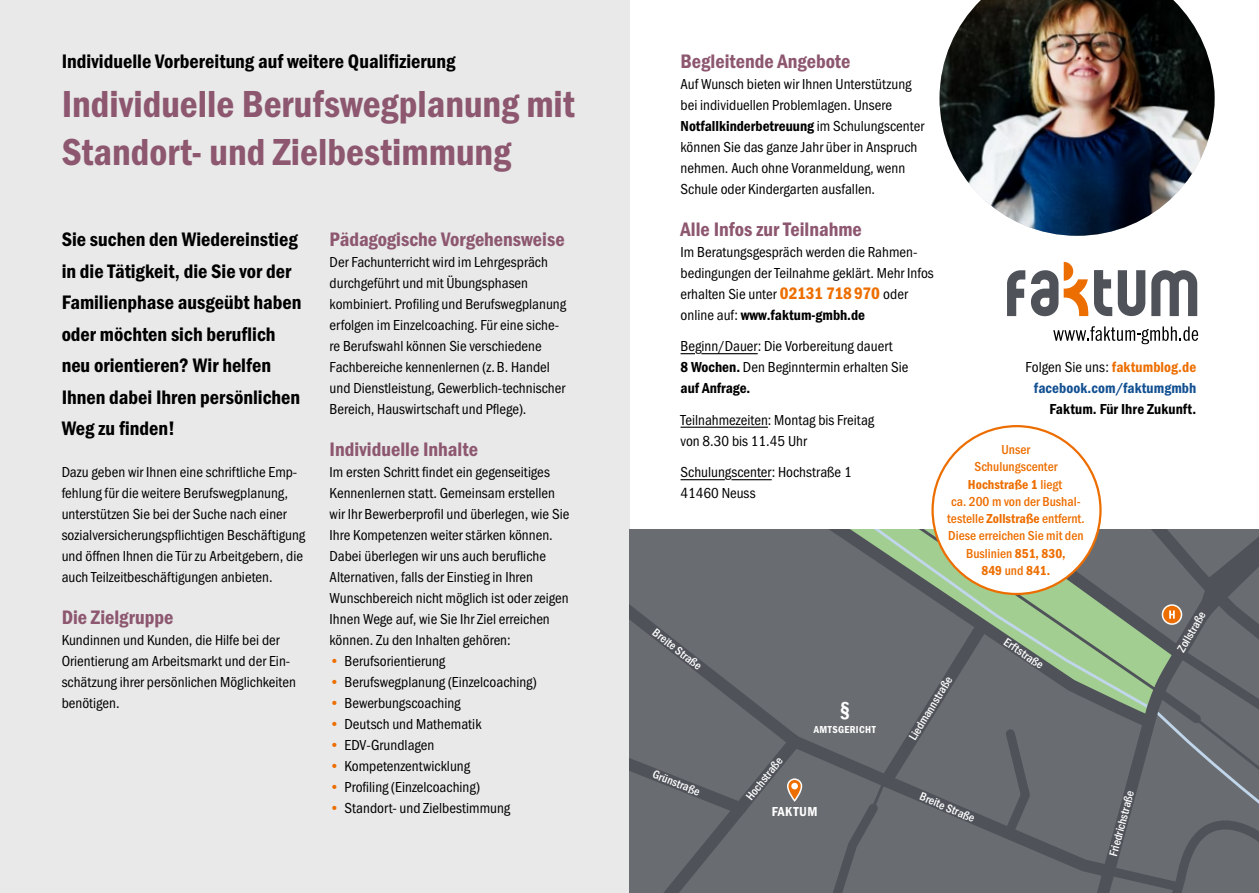
<style>
.page{position:relative;width:1259px;height:893px;background:#fff}
.page>*{position:absolute;margin:0;border:0;box-sizing:border-box;transform-origin:0 0}
.t1{font:39px/48.8px "Franklin Gothic URW Con Dem";color:#8d5770}
.t2{font:21px "Franklin Gothic URW Con Dem";color:#fff}
.Precopy{font:20.25px/31.5px "Franklin Gothic URW Con Dem";color:#000}
.Copy{font:20.25px "Franklin Gothic URW Con Dem";color:#8d5770}
.Copy-2{font:15px/21px "Franklin Gothic URW Con Boo";color:#000}
.Copy-3{font:15px/21px "Franklin Gothic URW Con Dem";letter-spacing:.005em;color:#125092;text-align:right}
.Störer{font:500 13.5px/17.2px "Franklin Gothic URW Con";color:#ed6e00;text-align:center}
.t3{font:13.5px "Franklin Gothic URW Con Dem";letter-spacing:.03em;color:#fff}
.t4{font:500 12px "Franklin Gothic URW Con";color:#fff}
.t5{font:10.5px "Franklin Gothic URW Con Dem";letter-spacing:.03em;color:#fff}
.s1{font-family:"Franklin Gothic URW Con Dem";color:#ed6e00}
.s2{font-family:"Franklin Gothic URW Con Dem"}
.s3{font-family:"Franklin Gothic URW Con Dem";font-size:17.25px;color:#ed6e00}
.s4{font-family:"Franklin Gothic URW Con Boo";color:#000}
.s5{color:#ed6e00}
.s6{color:#000}
.s7{font-family:"Franklin Gothic URW Con Dem";font-weight:400}
</style>
<div class="page">
<div style="left:0;top:0;width:629px;height:893px;background:#e8e9e8"></div>
<svg style="left:680px;top:353px;width:15px;height:1px"></svg>
<hr style="left:701px;top:353px;width:57px;height:1px;background:#000">
<hr style="left:680px;top:427px;width:88px;height:1px;background:#000">
<hr style="left:680px;top:479px;width:45px;height:1px;background:#000">
<hr style="left:731px;top:479px;width:40px;height:1px;background:#000">
<svg style="left:1007px;top:270px;width:18px;height:46px"></svg>
<svg style="left:1151px;top:270px;width:46px;height:46px"></svg>
<svg style="left:1094px;top:270px;width:51px;height:46px"></svg>
<svg style="left:1031px;top:262px;width:57px;height:54px"></svg>
<svg style="left:1053px;top:326px;width:145px;height:18px"></svg>
<img style="left:939px;top:0;width:275px;height:236px">
<div style="left:629px;top:530px;width:630px;height:363px;background:#696c70"></div>
<svg style="left:1035px;top:838px;width:63px;height:55px"></svg>
<svg style="left:830px;top:530px;width:268px;height:163px"></svg>
<svg style="left:629px;top:610px;width:406px;height:283px"></svg>
<svg style="left:1098px;top:530px;width:161px;height:363px"></svg>
<div style="left:932px;top:426px;width:168px;height:168px;background:#fff;border-radius:50%"></div>
<p class="Precopy" style="left:62px;top:44px;width:395px">Individuelle Vorbereitung auf weitere Qualifizierung</p>
<p class="t1" style="left:62px;top:77px;width:514px">Individuelle Berufswegplanung mit<br>Standort- und Zielbestimmung</p>
<p class="Precopy" style="left:62px;top:223px;width:241px">Sie suchen den Wiedereinstieg in die Tätigkeit, die Sie vor der<br>Familienphase ausgeübt haben oder möchten sich beruflich neu orientieren? Wir helfen<br>Ihnen dabei Ihren persönlichen<br>Weg zu finden!</p>
<p class="Copy-2" style="left:62px;top:462px;width:245px">Dazu geben wir Ihnen eine schriftliche Emp&shy;fehlung für die weitere Berufswegplanung, unterstützen Sie bei der Suche nach einer sozialversicherungspflichtigen Beschäftigung und öffnen Ihnen die Tür zu Arbeitgebern, die auch Teilzeitbeschäftigungen anbieten.</p>
<p class="Copy" style="left:62px;top:604px;width:113px">Die Zielgruppe</p>
<p class="Copy-2" style="left:62px;top:630px;width:236px">Kundinnen und Kunden, die Hilfe bei der Orientierung am Arbeitsmarkt und der Ein&shy;schätzung ihrer persönlichen Möglichkeiten benötigen.</p>
<p class="Copy" style="left:330px;top:226px;width:237px">Pädagogische Vorgehensweise</p>
<p class="Copy-2" style="left:330px;top:252px;width:238px">Der Fachunterricht wird im Lehrgespräch durchgeführt und mit Übungsphasen kombiniert. Profiling und Berufswegplanung erfolgen im Einzelcoaching. Für eine siche&shy;re Berufswahl können Sie verschiedene Fachbereiche kennenlernen (z.B. Handel und Dienstleistung, Gewerblich-technischer Bereich, Hauswirtschaft und Pflege).</p>
<p class="Copy" style="left:330px;top:436px;width:150px">Individuelle Inhalte</p>
<p class="Copy-2" style="left:330px;top:462px;width:241px">Im ersten Schritt findet ein gegenseitiges Kennenlernen statt. Gemeinsam erstellen wir Ihr Bewerberprofil und überlegen, wie Sie Ihre Kompetenzen weiter stärken können.<br>Dabei überlegen wir uns auch berufliche Alternativen, falls der Einstieg in Ihren Wunschbereich nicht möglich ist oder zeigen Ihnen Wege auf, wie Sie Ihr Ziel erreichen können. Zu den Inhalten gehören:</p>
<p class="Copy-2" style="left:330px;top:651px;width:117px"><span class="s1">•</span> Berufsorientierung</p>
<p class="Copy-2" style="left:330px;top:672px;width:208px"><span class="s1">•</span> Berufswegplanung (Einzelcoaching)</p>
<p class="Copy-2" style="left:330px;top:693px;width:132px"><span class="s1">•</span> Bewerbungscoaching</p>
<p class="Copy-2" style="left:330px;top:714px;width:153px"><span class="s1">•</span> Deutsch und Mathematik</p>
<p class="Copy-2" style="left:330px;top:735px;width:106px"><span class="s1">•</span> EDV-Grundlagen</p>
<p class="Copy-2" style="left:330px;top:756px;width:142px"><span class="s1">•</span> Kompetenzentwicklung</p>
<p class="Copy-2" style="left:330px;top:777px;width:152px"><span class="s1">•</span> Profiling (Einzelcoaching)</p>
<p class="Copy-2" style="left:330px;top:798px;width:182px"><span class="s1">•</span> Standort- und Zielbestimmung</p>
<p class="Copy" style="left:680px;top:47px;width:171px">Begleitende Angebote</p>
<p class="Copy-2" style="left:680px;top:73px;width:245px">Auf Wunsch bieten wir Ihnen Unterstützung bei individuellen Problemlagen. Unsere <span class="s2">Notfallkinderbetreuung</span> im Schulungscenter können Sie das ganze Jahr über in Anspruch nehmen. Auch ohne Voranmeldung, wenn Schule oder Kindergarten ausfallen.</p>
<p class="Copy" style="left:680px;top:215px;width:183px">Alle Infos zur Teilnahme</p>
<p class="Copy-2" style="left:680px;top:241px;width:255px">Im Beratungsgespräch werden die Rahmen&shy;bedingungen der Teilnahme geklärt. Mehr Infos erhalten Sie unter <span class="s3">02131 718970</span> oder online auf: <span class="s2">www.faktum-gmbh.de</span></p>
<p class="Copy-2" style="left:680px;top:336px;width:229px">Beginn/Dauer: Die Vorbereitung dauert<br><span class="s2">8 Wochen.</span> Den Beginntermin erhalten Sie <span class="s2">auf Anfrage.</span></p>
<p class="Copy-2" style="left:680px;top:409px;width:195px">Teilnahmezeiten: Montag bis Freitag von 8.30 bis 11.45 Uhr</p>
<p class="Copy-2" style="left:680px;top:462px;width:173px">Schulungscenter: Hochstraße 1<br>41460 Neuss</p>
<p class="Copy-3" style="left:1025px;top:356px;width:172px"><span class="s4">Folgen Sie uns:</span> <span class="s5">faktumblog.de </span>facebook.com/faktumgmbh<br><span class="s6">Faktum. Für Ihre Zukunft.</span></p>
<p class="Störer" style="left:947px;top:441px;width:139px">Unser<br>Schulungscenter<br><span class="s7">Hochstraße 1</span> liegt<br>ca. 200 m von der Bushal&shy;testelle <span class="s7">Zollstraße</span> entfernt.<br>Diese erreichen Sie mit den<br>Buslinien <span class="s7">851, 830,<br>849</span> und <span class="s7">841.</span></p>
<p class="t4" style="left:659px;top:625px;width:60px;rotate:38deg">Breite Straße</p>
<p class="t4" style="left:1009px;top:634px;width:47px;rotate:34deg">Erftstraße</p>
<p class="t4" style="left:1173px;top:647px;width:46px;rotate:-60deg">Zollstraße</p>
<p class="t4" style="left:656px;top:766px;width:51px;rotate:21deg">Grünstraße</p>
<p class="t2" style="left:839px;top:695px;width:12px">§</p>
<p class="t4" style="left:742px;top:793px;width:53px;rotate:-51deg">Hochstraße</p>
<p class="t5" style="left:814px;top:723px;width:63px">AMTSGERICHT</p>
<p class="t3" style="left:771px;top:802px;width:47px">FAKTUM</p>
<p class="t4" style="left:905px;top:735px;width:74px;rotate:-59deg">Liedmannstraße</p>
<p class="t4" style="left:923px;top:788px;width:60px;rotate:23deg">Breite Straße</p>
<p class="t4" style="left:1105px;top:854px;width:69px;rotate:-75deg">Friedrichstraße</p>
</div>
